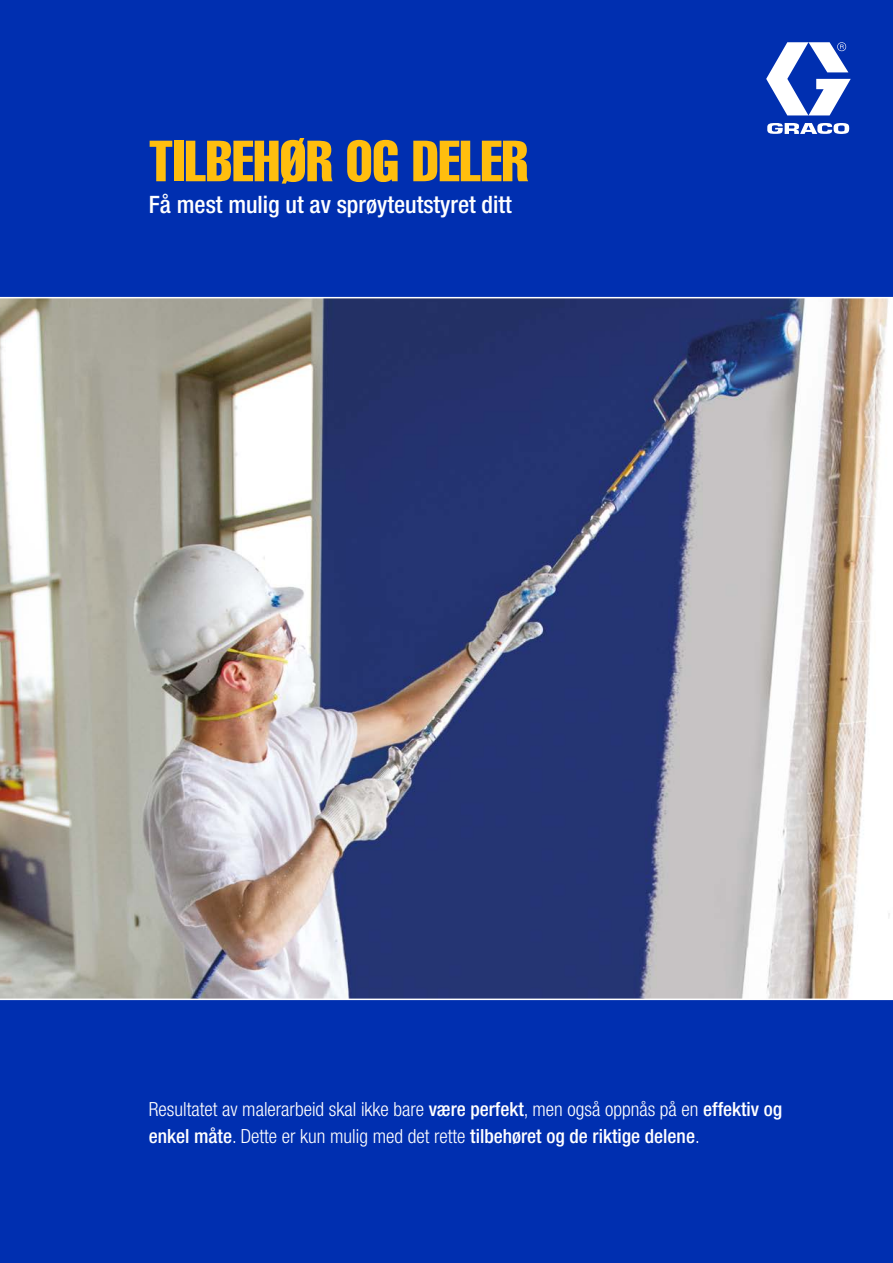
<style>
.page{position:relative;width:893px;height:1263px;background:#002fb0}
.page>*{position:absolute;margin:0;border:0;box-sizing:border-box;transform-origin:0 0}
.t1{font:57px "Helvetica LT Std Comp";color:#ffbe0e}
.t2{font:500 condensed 24px "Helvetica Neue LT Std";color:#fff}
.t3{font:300 condensed 19.5px/27px "Helvetica Neue LT Std";color:#fff}
.s1{font-weight:500}
</style>
<div class="page">
<svg style="left:766px;top:42px;width:85px;height:92px"></svg>
<img style="left:0;top:298px;width:893px;height:700px">
<hr style="left:0;top:297px;width:893px;height:1px;background:#fff">
<hr style="left:0;top:998px;width:893px;height:2px;background:#fff">
<h1 class="t1" style="left:149px;top:125px;width:381px">TILBEHØR OG DELER</h1>
<p class="t2" style="left:149px;top:190px;width:364px">Få mest mulig ut av sprøyteutstyret ditt</p>
<p class="t3" style="left:149px;top:1096px;width:635px">Resultatet av malerarbeid skal ikke bare <span class="s1">være perfekt</span>, men også oppnås på en <span class="s1">effektiv og enkel måte</span>. Dette er kun mulig med det rette <span class="s1">tilbehøret og de riktige delene</span>.</p>
</div>
